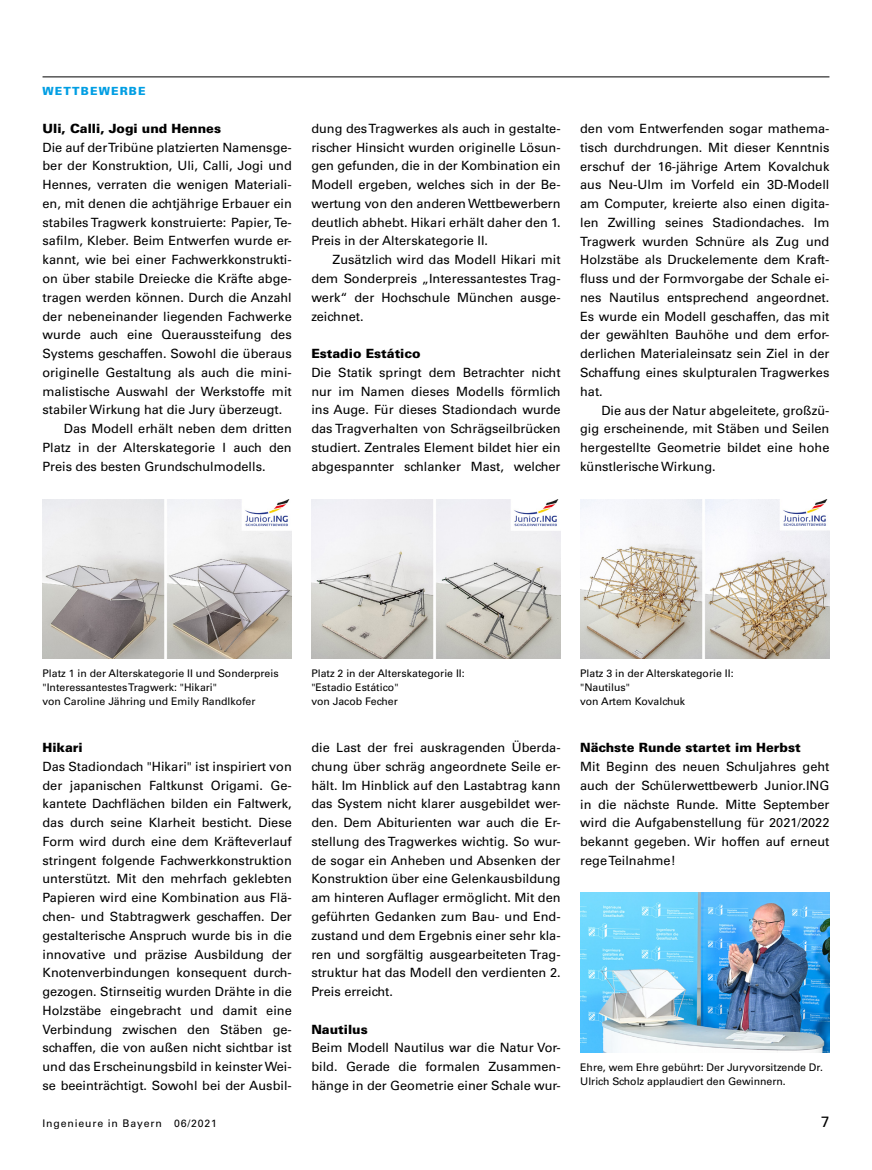
<style>
.page{position:relative;width:872px;height:1170px;background:#fff}
.page>*{position:absolute;margin:0;border:0;box-sizing:border-box;transform-origin:0 0}
.t1{font:15px "Univers LT Std";color:#000}
.t2{font:12.75px/18.8px "Univers LT Std";color:#000;text-align:justify}
.t3{font:900 12.75px "Univers LT Std";color:#000}
.t4{font:900 11.25px "Univers LT Std";letter-spacing:.1em;color:#009ee3}
.t5{font:10.5px/14.1px "Univers LT Std";color:#000}
.t6{font:10.5px "Univers LT Std";letter-spacing:.08em;color:#000}
</style>
<div class="page">
<hr style="left:43px;top:76px;width:786px;height:1px;background:#000">
<img style="left:43px;top:499px;width:249px;height:159px">
<img style="left:311px;top:499px;width:249px;height:159px">
<img style="left:580px;top:499px;width:249px;height:159px">
<img style="left:580px;top:892px;width:249px;height:160px">
<p class="t4" style="left:43px;top:84px;width:105px">WETTBEWERBE</p>
<p class="t3" style="left:43px;top:120px;width:180px">Uli, Calli, Jogi und Hennes</p>
<p class="t2" style="left:43px;top:138px;width:251px">Die auf der Tribüne platzierten Namensge-</p>
<p class="t2" style="left:43px;top:156px;width:251px">ber der Konstruktion, Uli, Calli, Jogi und</p>
<p class="t2" style="left:43px;top:175px;width:251px">Hennes, verraten die wenigen Materiali-</p>
<p class="t2" style="left:43px;top:194px;width:251px">en, mit denen die achtjährige Erbauer ein</p>
<p class="t2" style="left:43px;top:213px;width:251px">stabiles Tragwerk konstruierte: Papier, Te-</p>
<p class="t2" style="left:43px;top:231px;width:251px">safilm, Kleber. Beim Entwerfen wurde er-</p>
<p class="t2" style="left:43px;top:250px;width:251px">kannt, wie bei einer Fachwerkkonstrukti-</p>
<p class="t2" style="left:43px;top:269px;width:251px">on über stabile Dreiecke die Kräfte abge-</p>
<p class="t2" style="left:43px;top:288px;width:251px">tragen werden können. Durch die Anzahl</p>
<p class="t2" style="left:43px;top:307px;width:251px">der nebeneinander liegenden Fachwerke</p>
<p class="t2" style="left:43px;top:325px;width:251px">wurde auch eine Queraussteifung des</p>
<p class="t2" style="left:43px;top:344px;width:251px">Systems geschaffen. Sowohl die überaus</p>
<p class="t2" style="left:43px;top:363px;width:251px">originelle Gestaltung als auch die mini-</p>
<p class="t2" style="left:43px;top:382px;width:251px">malistische Auswahl der Werkstoffe mit</p>
<p class="t2" style="left:43px;top:400px;width:241px">stabiler Wirkung hat die Jury überzeugt.</p>
<p class="t2" style="left:64px;top:419px;width:229px">Das Modell erhält neben dem dritten</p>
<p class="t2" style="left:43px;top:438px;width:251px">Platz in der Alterskategorie I auch den</p>
<p class="t2" style="left:43px;top:457px;width:224px">Preis des besten Grundschulmodells.</p>
<p class="t2" style="left:311px;top:119px;width:251px">dung des Tragwerkes als auch in gestalte&shy;rischer Hinsicht wurden originelle Lösun&shy;gen gefunden, die in der Kombination ein Modell ergeben, welches sich in der Be&shy;wertung von den anderen Wettbewerbern deutlich abhebt. Hikari erhält daher den 1.<br>Preis in der Alterskategorie II.</p>
<p class="t2" style="left:311px;top:250px;width:251px;text-indent:21px">Zusätzlich wird das Modell Hikari mit dem Sonderpreis „Interessantestes Trag&shy;werk“ der Hochschule München ausge&shy;zeichnet.</p>
<p class="t3" style="left:311px;top:345px;width:111px">Estadio Estático</p>
<p class="t2" style="left:311px;top:363px;width:251px">Die Statik springt dem Betrachter nicht nur im Namen dieses Modells förmlich ins Auge. Für dieses Stadiondach wurde das Tragverhalten von Schrägseilbrücken studiert. Zentrales Element bildet hier ein abgespannter schlanker Mast, welcher</p>
<p class="t2" style="left:580px;top:119px;width:251px">den vom Entwerfenden sogar mathema&shy;tisch durchdrungen. Mit dieser Kenntnis erschuf der 16-jährige Artem Kovalchuk aus Neu-Ulm im Vorfeld ein 3D-Modell am Computer, kreierte also einen digita&shy;len Zwilling seines Stadiondaches. Im Tragwerk wurden Schnüre als Zug und Holzstäbe als Druckelemente dem Kraft&shy;fluss und der Formvorgabe der Schale ei&shy;nes Nautilus entsprechend angeordnet.<br>Es wurde ein Modell geschaffen, das mit der gewählten Bauhöhe und dem erfor&shy;derlichen Materialeinsatz sein Ziel in der Schaffung eines skulpturalen Tragwerkes hat.</p>
<p class="t2" style="left:580px;top:400px;width:251px;text-indent:21px">Die aus der Natur abgeleitete, großzü&shy;gig erscheinende, mit Stäben und Seilen hergestellte Geometrie bildet eine hohe künstlerische Wirkung.</p>
<p class="t5" style="left:43px;top:666px;width:237px">Platz 1 in der Alterskategorie II und Sonderpreis "Interessantestes Tragwerk: "Hikari"<br>von Caroline Jähring und Emily Randlkofer</p>
<p class="t5" style="left:311px;top:666px;width:155px">Platz 2 in der Alterskategorie II: "Estadio Estático"<br>von Jacob Fecher</p>
<p class="t5" style="left:580px;top:666px;width:155px">Platz 3 in der Alterskategorie II: "Nautilus"<br>von Artem Kovalchuk</p>
<p class="t3" style="left:43px;top:739px;width:42px">Hikari</p>
<p class="t2" style="left:43px;top:757px;width:251px">Das Stadiondach "Hikari" ist inspiriert von der japanischen Faltkunst Origami. Ge&shy;kantete Dachflächen bilden ein Faltwerk, das durch seine Klarheit besticht. Diese Form wird durch eine dem Kräfteverlauf stringent folgende Fachwerkkonstruktion unterstützt. Mit den mehrfach geklebten Papieren wird eine Kombination aus Flä&shy;chen- und Stabtragwerk geschaffen. Der gestalterische Anspruch wurde bis in die innovative und präzise Ausbildung der Knotenverbindungen konsequent durch&shy;gezogen. Stirnseitig wurden Drähte in die Holzstäbe eingebracht und damit eine Verbindung zwischen den Stäben ge&shy;schaffen, die von außen nicht sichtbar ist und das Erscheinungsbild in keinster Wei&shy;se beeinträchtigt. Sowohl bei der Ausbil-</p>
<p class="t2" style="left:311px;top:738px;width:251px">die Last der frei auskragenden Überda&shy;chung über schräg angeordnete Seile er&shy;hält. Im Hinblick auf den Lastabtrag kann das System nicht klarer ausgebildet wer&shy;den. Dem Abiturienten war auch die Er&shy;stellung des Tragwerkes wichtig. So wur&shy;de sogar ein Anheben und Absenken der Konstruktion über eine Gelenkausbildung am hinteren Auflager ermöglicht. Mit den geführten Gedanken zum Bau- und End&shy;zustand und dem Ergebnis einer sehr kla&shy;ren und sorgfältig ausgearbeiteten Trag&shy;struktur hat das Modell den verdienten 2.<br>Preis erreicht.</p>
<p class="t3" style="left:311px;top:1020px;width:58px">Nautilus</p>
<p class="t2" style="left:311px;top:1038px;width:251px">Beim Modell Nautilus war die Natur Vor&shy;bild. Gerade die formalen Zusammen&shy;hänge in der Geometrie einer Schale wur-</p>
<p class="t3" style="left:580px;top:739px;width:222px">Nächste Runde startet im Herbst</p>
<p class="t2" style="left:580px;top:757px;width:251px">Mit Beginn des neuen Schuljahres geht auch der Schülerwettbewerb Junior.ING in die nächste Runde. Mitte September wird die Aufgabenstellung für 2021/2022 bekannt gegeben. Wir hoffen auf erneut rege Teilnahme!</p>
<p class="t5" style="left:580px;top:1060px;width:244px">Ehre, wem Ehre gebührt: Der Juryvorsitzende Dr.<br>Ulrich Scholz applaudiert den Gewinnern.</p>
<p class="t6" style="left:43px;top:1117px;width:176px">Ingenieure in Bayern 06/2021</p>
<p class="t1" style="left:821px;top:1112px;width:10px">7</p>
</div>
